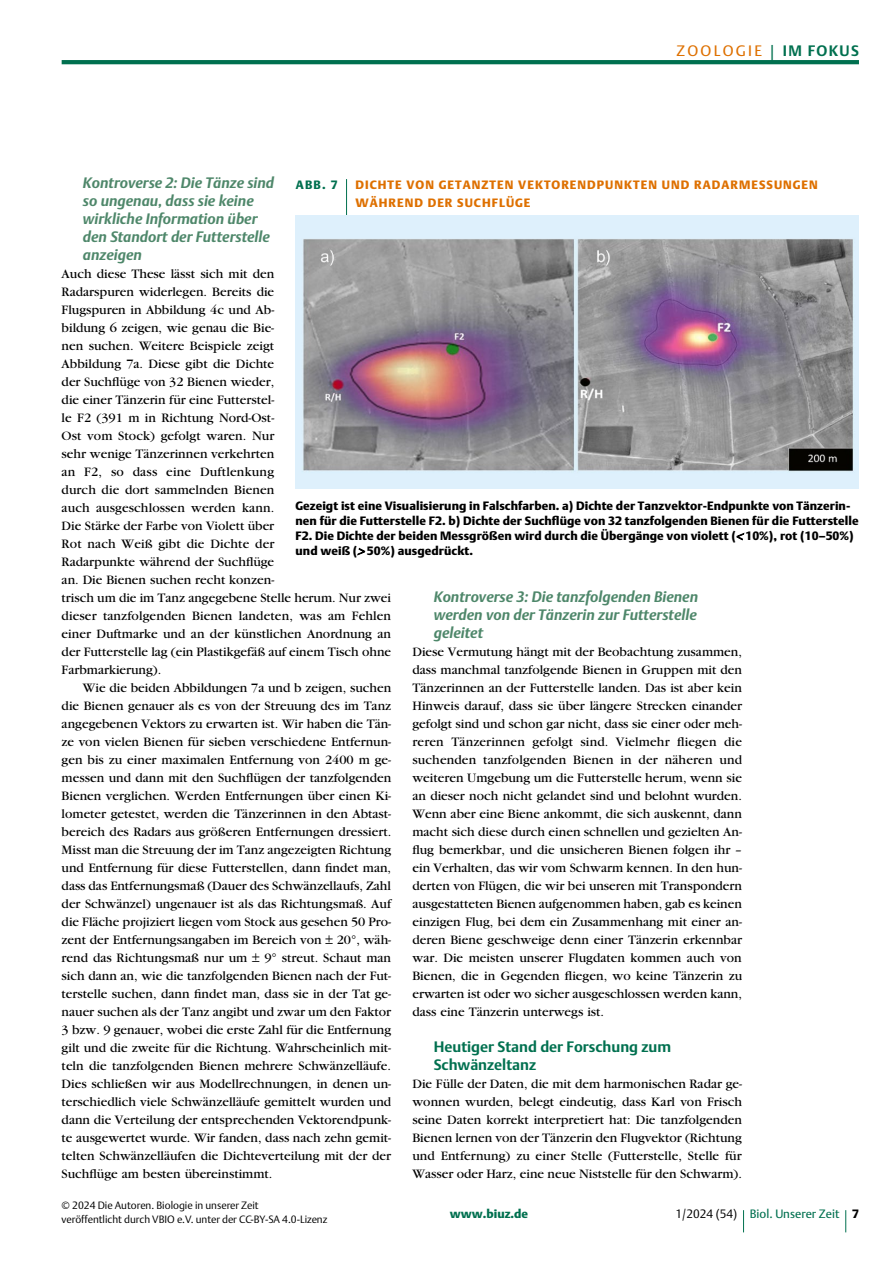
<style>
.page{position:relative;width:893px;height:1263px;background:#fff}
.page>*{position:absolute;margin:0;border:0;box-sizing:border-box;transform-origin:0 0}
.t1{font:italic 700 15px "DTL Argo T";color:#4e876a}
.t2{font:700 15px "DTL Argo T";color:#00704f}
.t3{font:15px "DTL Argo T";letter-spacing:.15em;color:#de7000}
.t4{font:13.5px/18px "Garamond";color:#000;text-align:justify}
.t5{font:12px/15px "DTL Argo T Black";letter-spacing:.005em;color:#000}
.t6{font:12px "DTL Argo T Black";letter-spacing:.09em;color:#de7000}
.t7{font:12px "DTL Argo T";color:#00704f}
.t8{font:12px "DTL Argo T Black";color:#00704f}
.t9{font:10.5px/13.5px "DTL Argo T Light";color:#000}
.s1{font-family:"Helvetica Neue";font-weight:300;font-size:24.75px;color:#00704f}
.s2{font-weight:700;color:#00704f}
.s3{font-family:"DTL Argo T Light";color:#000}
.s4{font-family:"DTL Argo T Black";color:#000}
</style>
<div class="page">
<svg style="left:743px;top:1210px;width:1px;height:22px"></svg>
<svg style="left:845px;top:1210px;width:1px;height:22px"></svg>
<hr style="left:62px;top:60px;width:797px;height:4px;background:#00704f">
<hr style="left:346px;top:179px;width:1px;height:38px;background:#00704f">
<img style="left:296px;top:215px;width:563px;height:273px">
<svg style="left:736px;top:533px;width:8px;height:7px"></svg>
<svg style="left:357px;top:548px;width:8px;height:7px"></svg>
<p class="t3" style="left:677px;top:42px;width:184px">ZOOLOGIE <span class="s1">|</span> <span class="s2">IM FOKUS</span></p>
<p class="t1" style="left:83px;top:174px;width:193px">Kontroverse 2: Die Tänze sind</p>
<p class="t8" style="left:296px;top:177px;width:43px">ABB. 7</p>
<p class="t6" style="left:355px;top:177px;width:464px">DICHTE VON GETANZTEN VEKTORENDPUNKTEN UND RADARMESSUNGEN</p>
<p class="t1" style="left:83px;top:192px;width:172px">so ungenau, dass sie keine</p>
<p class="t6" style="left:355px;top:195px;width:177px">WÄHREND DER SUCHFLÜGE</p>
<p class="t1" style="left:83px;top:210px;width:176px">wirkliche Information über</p>
<h5 class="t1" style="left:83px;top:228px;width:189px">den Standort der Futterstelle</h5>
<p class="t1" style="left:83px;top:246px;width:61px">anzeigen</p>
<p class="t4" style="left:62px;top:265px;width:331px;text-align:left">Auch diese These lässt sich mit den<br>Radarspuren widerlegen. Bereits die<br>Flugspuren in Abbildung 4c und Ab-<br>bildung 6 zeigen, wie genau die Bie-<br>nen suchen. Weitere Beispiele zeigt<br>Abbildung 7a. Diese gibt die Dichte<br>der Suchfüge von 32 Bienen wieder,<br>die einer Tänzerin für eine Futterstel-<br>le F2 (391 m in Richtung Nord-Ost-<br>Ost vom Stock) gefolgt waren. Nur<br>sehr wenige Tänzerinnen verkehrten<br>an F2, so dass eine Duftlenkung<br>durch die dort sammelnden Bienen<br>auch ausgeschlossen werden kann.<br>Die Stärke der Farbe von Violett über<br>Rot nach Weiß gibt die Dichte der<br>Radarpunkte während der Suchfüge<br>an. Die Bienen suchen recht konzen-<br>trisch um die im Tanz angegebene Stelle herum. Nur zwei dieser tanzfolgenden Bienen landeten, was am Fehlen einer Duftmarke und an der künstlichen Anordnung an der Futterstelle lag (ein Plastikgefäß auf einem Tisch ohne Farbmarkierung).</p>
<p class="t4" style="left:62px;top:679px;width:332px;text-indent:21px">Wie die beiden Abbildungen 7a und b zeigen, suchen die Bienen genauer als es von der Streuung des im Tanz angegebenen Vektors zu erwarten ist. Wir haben die Tän&shy;ze von vielen Bienen für sieben verschiedene Entfernun&shy;gen bis zu einer maximalen Entfernung von 2400 m ge&shy;messen und dann mit den Suchfügen der tanzfolgenden Bienen verglichen. Werden Entfernungen über einen Ki&shy;lometer getestet, werden die Tänzerinnen in den Abtast&shy;bereich des Radars aus größeren Entfernungen dressiert.<br>Misst man die Streuung der im Tanz angezeigten Richtung und Entfernung für diese Futterstellen, dann fndet man, dass das Entfernungsmaß (Dauer des Schwänzellaufs, Zahl der Schwänzel) ungenauer ist als das Richtungsmaß. Auf die Fläche projiziert liegen vom Stock aus gesehen 50 Pro&shy;zent der Entfernungsangaben im Bereich von 20°, wäh&shy;rend das Richtungsmaß nur um</p>
<p class="t5" style="left:296px;top:498px;width:565px">Gezeigt ist eine Visualisierung in Falschfarben. a) Dichte der Tanzvektor-Endpunkte von Tänzerin&shy;nen für die Futterstelle F2. b) Dichte der Suchfüge von 32 tanzfolgenden Bienen für die Futterstelle F2. Die Dichte der beiden Messgrößen wird durch die Übergänge von violett ( 10%), rot (10–50%) und weiß ( 50%) ausgedrückt.</p>
<p class="t1" style="left:434px;top:588px;width:266px">Kontroverse 3: Die tanzfolgenden Bienen</p>
<h5 class="t1" style="left:434px;top:606px;width:265px">werden von der Tänzerin zur Futterstelle</h5>
<p class="t1" style="left:434px;top:624px;width:51px">geleitet</p>
<p class="t4" style="left:412px;top:643px;width:331px">Diese Vermutung hängt mit der Beobachtung zusammen, dass manchmal tanzfolgende Bienen in Gruppen mit den Tänzerinnen an der Futterstelle landen. Das ist aber kein Hinweis darauf, dass sie über längere Strecken einander gefolgt sind und schon gar nicht, dass sie einer oder meh&shy;reren Tänzerinnen gefolgt sind. Vielmehr fiegen die suchenden tanzfolgenden Bienen in der näheren und weiteren Umgebung um die Futterstelle herum, wenn sie an dieser noch nicht gelandet sind und belohnt wurden.<br>Wenn aber eine Biene ankommt, die sich auskennt, dann macht sich diese durch einen schnellen und gezielten An&shy;fug bemerkbar, und die unsicheren Bienen folgen ihr – ein Verhalten, das wir vom Schwarm kennen. In den hun&shy;derten von Flügen, die wir bei unseren mit Transpondern ausgestatteten Bienen aufgenommen haben, gab es keinen einzigen Flug, bei dem ein Zusammenhang mit einer an&shy;deren Biene geschweige denn einer Tänzerin erkennbar war. Die meisten unserer Flugdaten kommen auch von Bienen, die in Gegenden fiegen, wo keine Tänzerin zu erwarten ist oder wo sicher ausgeschlossen werden kann, dass eine Tänzerin unterwegs ist.</p>
<h5 class="t2" style="left:434px;top:1038px;width:239px">Heutiger Stand der Forschung zum</h5>
<p class="t2" style="left:434px;top:1056px;width:104px">Schwänzeltanz</p>
<p class="t4" style="left:412px;top:1075px;width:331px">Die Fülle der Daten, die mit dem harmonischen Radar ge&shy;wonnen wurden, belegt eindeutig, dass Karl von Frisch seine Daten korrekt interpretiert hat: Die tanzfolgenden Bienen lernen von der Tänzerin den Flugvektor (Richtung und Entfernung) zu einer Stelle (Futterstelle, Stelle für Wasser oder Harz, eine neue Niststelle für den Schwarm).</p>
<p class="t9" style="left:62px;top:1199px;width:267px">© 2024 Die Autoren. Biologie in unserer Zeit<br>veröffentlicht durch VBIO e.V. unter der CC-BY-SA 4.0-Lizenz</p>
<p class="t4" style="left:62px;top:949px;width:331px;text-indent:203px">9° streut. Schaut man sich dann an, wie die tanzfolgenden Bienen nach der Fut&shy;terstelle suchen, dann fndet man, dass sie in der Tat ge&shy;nauer suchen als der Tanz angibt und zwar um den Faktor 3 bzw. 9 genauer, wobei die erste Zahl für die Entfernung gilt und die zweite für die Richtung. Wahrscheinlich mit&shy;teln die tanzfolgenden Bienen mehrere Schwänzelläufe.<br>Dies schließen wir aus Modellrechnungen, in denen un&shy;terschiedlich viele Schwänzelläufe gemittelt wurden und dann die Verteilung der entsprechenden Vektorendpunk&shy;te ausgewertet wurde. Wir fanden, dass nach zehn gemit&shy;telten Schwänzelläufen die Dichteverteilung mit der der Suchfüge am besten übereinstimmt.</p>
<p class="t8" style="left:450px;top:1207px;width:80px">www.biuz.de</p>
<p class="t7" style="left:675px;top:1207px;width:185px"><span class="s3">1/2024 (54)</span> Biol. Unserer Zeit <span class="s4">7</span></p>
</div>
